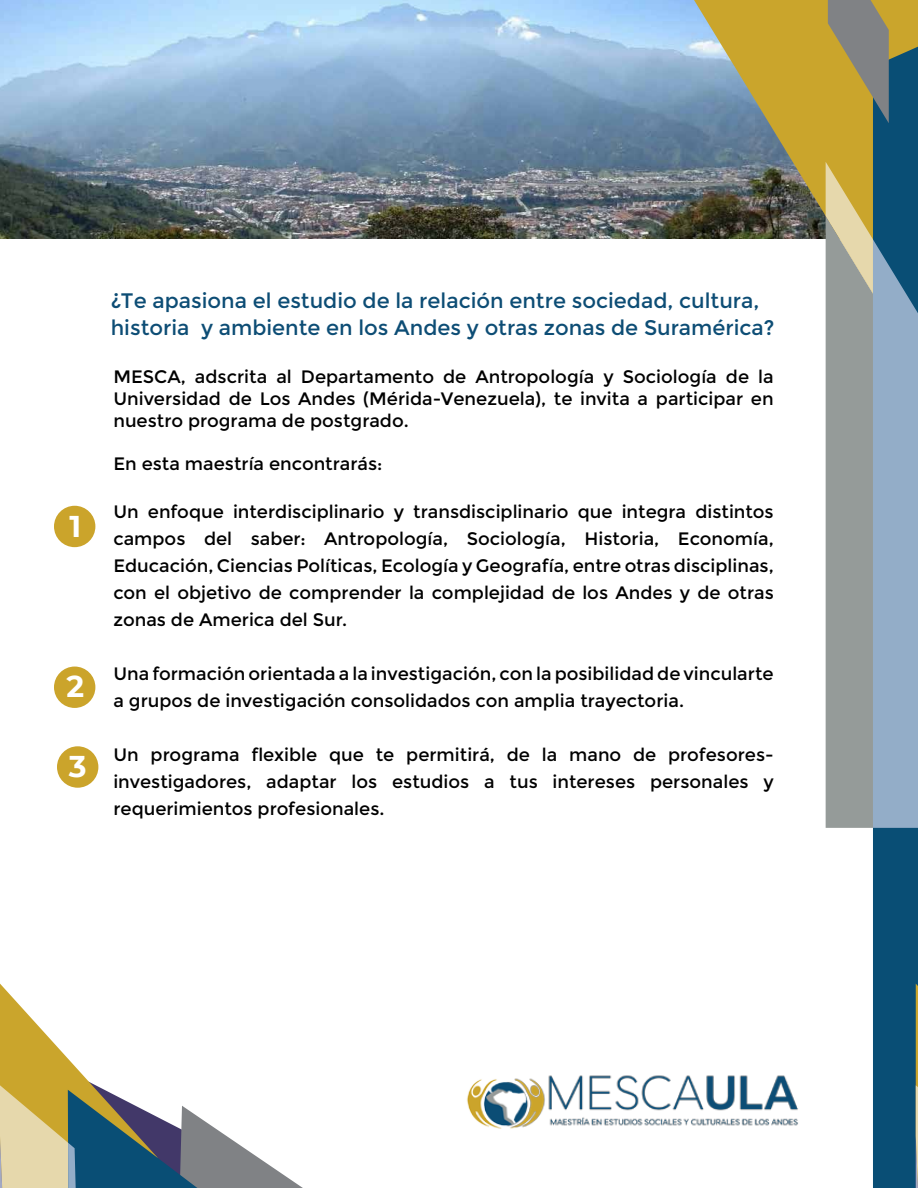
<style>
.page{position:relative;width:918px;height:1188px;background:#fff}
.page>*{position:absolute;margin:0;border:0;box-sizing:border-box;transform-origin:0 0}
.t1{font:700 30px "Montserrat";color:#fff}
.t2{font:21px/27px "Montserrat";color:#0d4d75}
.t3{font:18px/27px "Montserrat";color:#000;text-align:justify}
</style>
<div class="page">
<img style="left:0;top:0;width:694px;height:239px">
<svg style="left:694px;top:0;width:224px;height:367px"></svg>
<div style="left:873px;top:47px;width:45px;height:1141px;background:#094e75"></div>
<svg style="left:826px;top:162px;width:92px;height:666px;background:#8d9ea6"></svg>
<svg style="left:828px;top:0;width:61px;height:123px;background:#9b8e5f"></svg>
<svg style="left:0;top:984px;width:303px;height:204px"></svg>
<img style="left:467px;top:1075px;width:331px;height:54px">
<div style="left:54px;top:506px;width:41px;height:41px;background:#cba42b;border-radius:50%"></div>
<div style="left:54px;top:667px;width:41px;height:41px;background:#cba42b;border-radius:50%"></div>
<div style="left:57px;top:746px;width:41px;height:42px;background:#cba42b;border-radius:50%"></div>
<svg style="left:916px;top:984px;width:2px;height:204px"></svg>
<h1 class="t1" style="left:69px;top:505px;width:13px">1</h1>
<h1 class="t1" style="left:66px;top:665px;width:19px">2</h1>
<h1 class="t1" style="left:69px;top:745px;width:19px">3</h1>
<p class="t2" style="left:111px;top:287px;width:665px">¿Te apasiona el estudio de la relación entre sociedad, cultura, historia y ambiente en los Andes y otras zonas de Suramérica?</p>
<p class="t3" style="left:113px;top:367px;width:662px;line-height:21.6px">MESCA, adscrita al Departamento de Antropología y Sociología de la Universidad de Los Andes (Mérida-Venezuela), te invita a participar en nuestro programa de postgrado.</p>
<p class="t3" style="left:113px;top:450px;width:271px">En esta maestría encontrarás:</p>
<p class="t3" style="left:113px;top:499px;width:662px">Un enfoque interdisciplinario y transdisciplinario que integra distintos campos del saber: Antropología, Sociología, Historia, Economía, Educación, Ciencias Políticas, Ecología y Geografía, entre otras disciplinas, con el objetivo de comprender la complejidad de los Andes y de otras zonas de America del Sur.</p>
<p class="t3" style="left:113px;top:661px;width:662px">Una formación orientada a la investigación, con la posibilidad de vincularte a grupos de investigación consolidados con amplia trayectoria.</p>
<p class="t3" style="left:113px;top:742px;width:662px">Un programa flexible que te permitirá, de la mano de profesores&shy;investigadores, adaptar los estudios a tus intereses personales y requerimientos profesionales.</p>
</div>
